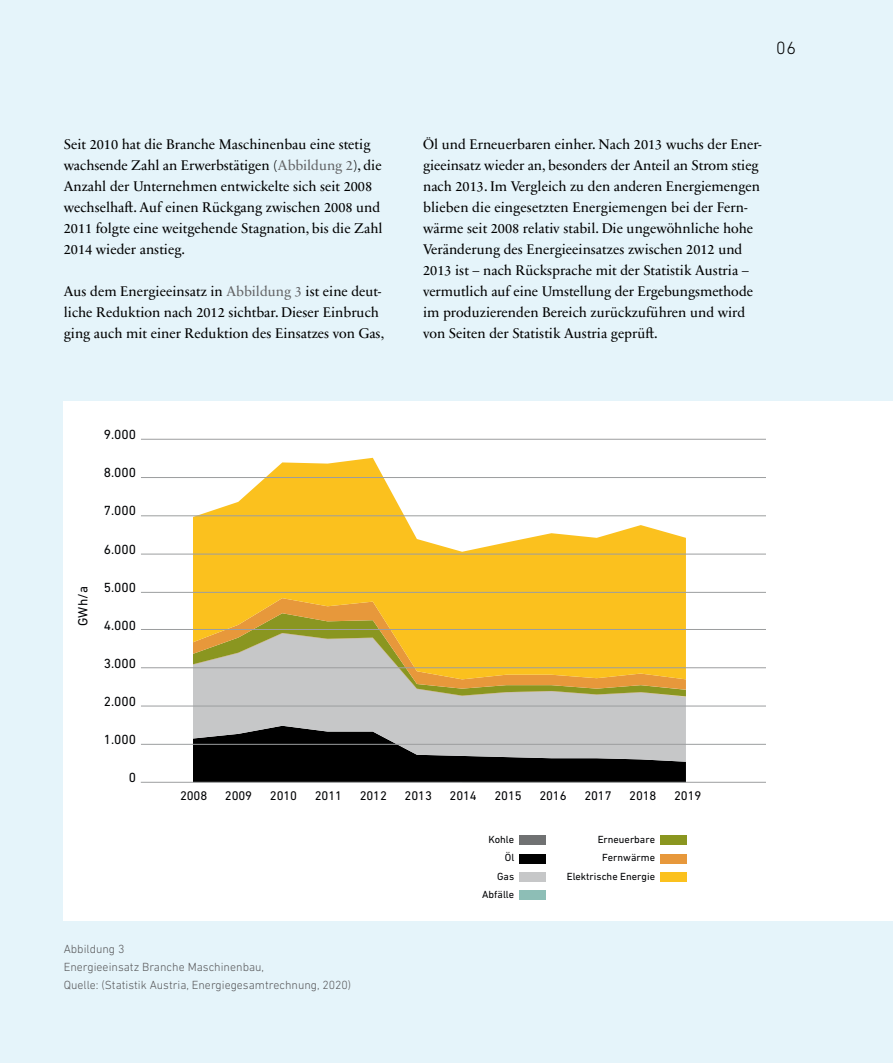
<style>
.page{position:relative;width:893px;height:1063px;background:#e5f4fa}
.page>*{position:absolute;margin:0;border:0;box-sizing:border-box;transform-origin:0 0}
.t1{font:300 18px "DIN Next LT Pro";color:#000}
.t2{font:14.25px/21px "Sabon Next LT Pro";color:#000}
.t3{font:13.5px "DIN Next LT Pro";color:#000204}
.t4{font:12.75px "DIN Next LT Pro";letter-spacing:-.01em;color:#000204}
.t5{font:300 12px/18px "DIN Next LT Pro";color:#58585a}
.t6{font:10.5px "DIN Next LT Pro";color:#000204}
.s1{color:#646567}
</style>
<div class="page">
<div style="left:64px;top:401px;width:829px;height:520px;background:#fff"></div>
<div style="left:660px;top:872px;width:27px;height:10px;background:#fbc11e"></div>
<div style="left:660px;top:854px;width:27px;height:9px;background:#e7983b"></div>
<div style="left:660px;top:836px;width:27px;height:9px;background:#8a9620"></div>
<div style="left:519px;top:891px;width:27px;height:9px;background:#8dbeb6"></div>
<div style="left:519px;top:872px;width:27px;height:10px;background:#c6c7c8"></div>
<div style="left:519px;top:854px;width:27px;height:9px;background:#000"></div>
<div style="left:519px;top:836px;width:27px;height:9px;background:#707172"></div>
<div style="left:193px;top:762px;width:493px;height:20px;background:#000"></div>
<svg style="left:193px;top:696px;width:493px;height:66px;background:#999a9a"></svg>
<svg style="left:193px;top:690px;width:493px;height:6px;background:#b6b998"></svg>
<svg style="left:193px;top:679px;width:493px;height:11px;background:#c9ad77"></svg>
<svg style="left:193px;top:458px;width:493px;height:221px;fill:#fbc11e"></svg>
<hr style="left:141px;top:439px;width:624px;height:1px;background:#9c9e9f">
<hr style="left:141px;top:477px;width:624px;height:1px;background:#9c9e9f">
<hr style="left:141px;top:516px;width:624px;height:1px;background:#9c9e9f">
<hr style="left:141px;top:554px;width:624px;height:1px;background:#9c9e9f">
<hr style="left:141px;top:592px;width:624px;height:1px;background:#9c9e9f">
<hr style="left:141px;top:629px;width:624px;height:1px;background:#9c9e9f">
<hr style="left:141px;top:668px;width:624px;height:1px;background:#9c9e9f">
<hr style="left:141px;top:706px;width:624px;height:1px;background:#9c9e9f">
<hr style="left:141px;top:744px;width:624px;height:1px;background:#9c9e9f">
<hr style="left:141px;top:782px;width:624px;height:1px;background:#9c9e9f">
<p class="t2" style="left:64px;top:133px;width:320px">Seit 2010 hat die Branche Maschinenbau eine stetig wachsende Zahl an Erwerbstätigen (<span class="s1">Abbildung 2</span>), die Anzahl der Unternehmen entwickelte sich seit 2008 wechselhaft. Auf einen Rückgang zwischen 2008 und 2011 folgte eine weitgehende Stagnation, bis die Zahl 2014 wieder anstieg.</p>
<p class="t2" style="left:64px;top:280px;width:322px">Aus dem Energieeinsatz in <span class="s1">Abbildung 3</span> ist eine deut&shy;liche Reduktion nach 2012 sichtbar. Dieser Einbruch ging auch mit einer Reduktion des Einsatzes von Gas,</p>
<p class="t1" style="left:776px;top:37px;width:22px">06</p>
<p class="t2" style="left:423px;top:133px;width:340px">Öl und Erneuerbaren einher. Nach 2013 wuchs der Ener&shy;gieeinsatz wieder an, besonders der Anteil an Strom stieg nach 2013. Im Vergleich zu den anderen Energiemengen blieben die eingesetzten Energiemengen bei der Fern&shy;wärme seit 2008 relativ stabil. Die ungewöhnliche hohe Veränderung des Energieeinsatzes zwischen 2012 und 2013 ist – nach Rücksprache mit der Statistik Austria – vermutlich auf eine Umstellung der Ergebungsmethode im produzierenden Bereich zurückzuführen und wird von Seiten der Statistik Austria geprüft.</p>
<p class="t3" style="left:104px;top:427px;width:34px">9.000</p>
<p class="t3" style="left:104px;top:465px;width:34px">8.000</p>
<p class="t3" style="left:104px;top:503px;width:34px">7.000</p>
<p class="t3" style="left:75px;top:626px;width:41px;rotate:-90deg">GWh/a</p>
<p class="t3" style="left:104px;top:541px;width:34px">6.000</p>
<p class="t3" style="left:104px;top:579px;width:34px">5.000</p>
<p class="t3" style="left:104px;top:617px;width:34px">4.000</p>
<p class="t3" style="left:104px;top:656px;width:34px">3.000</p>
<p class="t3" style="left:104px;top:694px;width:34px">2.000</p>
<p class="t3" style="left:104px;top:732px;width:34px">1.000</p>
<p class="t3" style="left:129px;top:770px;width:9px">0</p>
<p class="t4" style="left:180px;top:788px;width:29px">2008</p>
<p class="t4" style="left:270px;top:788px;width:29px">2010</p>
<p class="t4" style="left:315px;top:788px;width:29px">2011</p>
<p class="t4" style="left:360px;top:788px;width:29px">2012</p>
<p class="t4" style="left:405px;top:788px;width:29px">2013</p>
<p class="t4" style="left:450px;top:788px;width:29px">2014</p>
<p class="t4" style="left:494px;top:788px;width:29px">2015</p>
<p class="t4" style="left:539px;top:788px;width:29px">2016</p>
<p class="t4" style="left:584px;top:788px;width:29px">2017</p>
<p class="t4" style="left:629px;top:788px;width:29px">2018</p>
<p class="t4" style="left:674px;top:788px;width:29px">2019</p>
<p class="t4" style="left:225px;top:788px;width:29px">2009</p>
<p class="t6" style="left:488px;top:833px;width:27px">Kohle</p>
<p class="t6" style="left:598px;top:833px;width:59px">Erneuerbare</p>
<p class="t6" style="left:505px;top:852px;width:11px">Öl</p>
<p class="t6" style="left:602px;top:852px;width:55px">Fernwärme</p>
<p class="t6" style="left:497px;top:870px;width:19px">Gas</p>
<p class="t6" style="left:567px;top:870px;width:90px">Elektrische Energie</p>
<p class="t6" style="left:482px;top:888px;width:34px">Abfälle</p>
<p class="t5" style="left:64px;top:939px;width:289px">Abbildung 3<br>Energieeinsatz Branche Maschinenbau,<br>Quelle: (Statistik Austria, Energiegesamtrechnung, 2020)</p>
</div>
